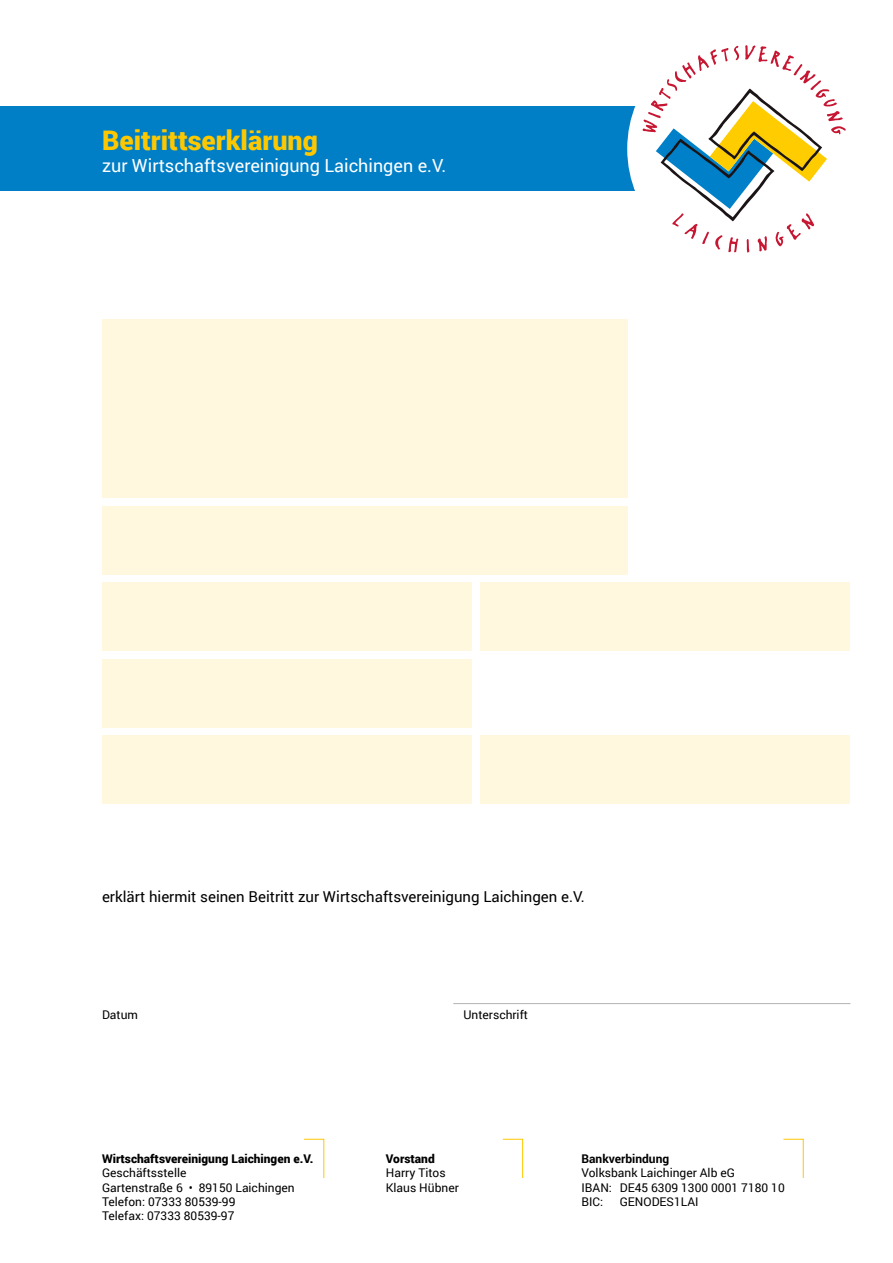
<style>
.page{position:relative;width:893px;height:1263px;background:#fff}
.page>*{position:absolute;margin:0;border:0;box-sizing:border-box;transform-origin:0 0}
.t1{font:900 27px "Roboto";color:#fec800}
.t2{font:18px "Roboto";color:#fff}
.t3{font:15px "Roboto";color:#000}
.t4{font:12px/14.4px "Roboto";color:#000}
.t5{font:900 12px "Roboto";color:#000}
.t6{font:700 12px "Roboto";color:#000}
</style>
<div class="page">
<div style="left:102px;top:506px;width:525px;height:68px;background:#fff7de"></div>
<div style="left:102px;top:319px;width:525px;height:178px;background:#fff7de"></div>
<div style="left:480px;top:583px;width:370px;height:68px;background:#fff7de"></div>
<div style="left:480px;top:736px;width:370px;height:68px;background:#fff7de"></div>
<div style="left:0;top:106px;width:660px;height:85px;background:#007fc7"></div>
<div style="left:627px;top:32px;width:234px;height:234px;background:#fff;border-radius:50%"></div>
<svg style="left:642px;top:45px;width:204px;height:208px"></svg>
<div style="left:102px;top:583px;width:370px;height:68px;background:#fff7de"></div>
<div style="left:102px;top:659px;width:370px;height:68px;background:#fff7de"></div>
<div style="left:102px;top:736px;width:370px;height:68px;background:#fff7de"></div>
<svg style="left:304px;top:1138px;width:21px;height:40px"></svg>
<svg style="left:502px;top:1138px;width:21px;height:40px"></svg>
<svg style="left:783px;top:1138px;width:21px;height:40px"></svg>
<hr style="left:453px;top:1003px;width:397px;height:1px;background:#b1b4b4">
<h1 class="t1" style="left:102px;top:121px;width:217px">Beitrittserklärung</h1>
<h2 class="t2" style="left:102px;top:153px;width:346px">zur Wirtschaftsvereinigung Laichingen e.V.</h2>
<p class="t3" style="left:102px;top:886px;width:484px">erklärt hiermit seinen Beitritt zur Wirtschaftsvereinigung Laichingen e.V.</p>
<p class="t4" style="left:102px;top:1007px;width:37px">Datum</p>
<p class="t4" style="left:463px;top:1007px;width:66px">Unterschrift</p>
<p class="t5" style="left:102px;top:1150px;width:213px">Wirtschaftsvereinigung Laichingen e.V.</p>
<p class="t4" style="left:102px;top:1165px;width:194px">Geschäftsstelle<br>Gartenstraße 6 • 89150 Laichingen<br>Telefon: 07333 80539-99<br>Telefax: 07333 80539-97</p>
<p class="t5" style="left:386px;top:1150px;width:50px">Vorstand</p>
<p class="t4" style="left:386px;top:1165px;width:74px">Harry Titos<br>Klaus Hübner</p>
<p class="t6" style="left:581px;top:1150px;width:89px">Bankverbindung</p>
<p class="t4" style="left:581px;top:1165px;width:205px">Volksbank Laichinger Alb eG<br>IBAN: DE45 6309 1300 0001 7180 10<br>BIC:</p>
<p class="t4" style="left:620px;top:1194px;width:80px">GENODES1LAI</p>
</div>
